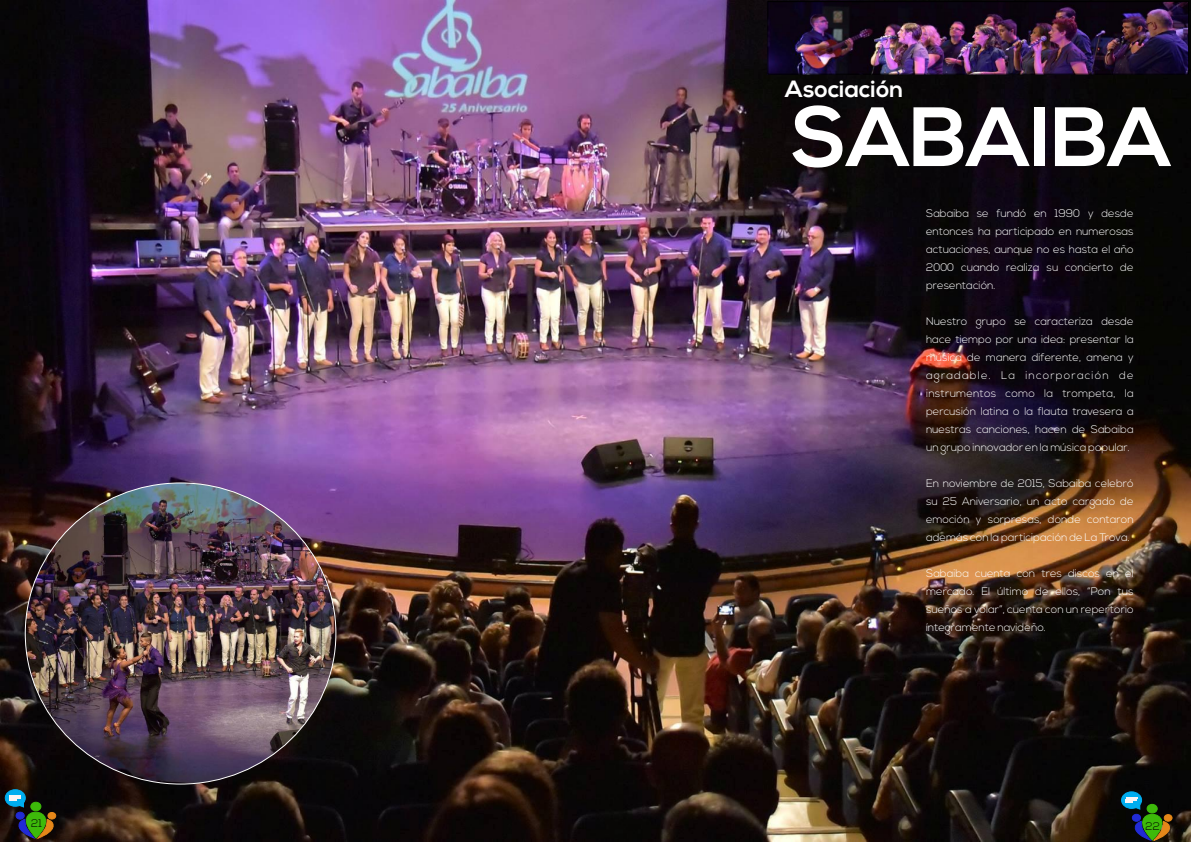
<style>
.page{position:relative;width:1191px;height:842px;background:#fff}
.page>*{position:absolute;margin:0;border:0;box-sizing:border-box;transform-origin:0 0}
.t1{font:700 83.8px "Nexa";color:#fff}
.t2{font:700 23.5px "Nexa";color:#fff}
.t3{font:300 11px/18px "Nexa";color:#fff;text-align:justify}
.t4{font:300 11px "Nexa";color:#000}
</style>
<div class="page">
<img style="left:0;top:0;width:1191px;height:842px">
<svg style="left:2px;top:755px;width:67px;height:85px;background:#22291b"></svg>
<svg style="left:1118px;top:758px;width:67px;height:84px;background:#19261b"></svg>
<img style="left:25px;top:483px;width:311px;height:301px;border-radius:50%">
<img style="left:769px;top:3px;width:417px;height:69px">
<div style="left:767px;top:1px;width:421px;height:73px;border:1px solid #000"></div>
<h2 class="t2" style="left:785px;top:79px;width:120px">Asociación</h2>
<h1 class="t1" style="left:791px;top:103px;width:381px">SABAIBA</h1>
<p class="t3" style="left:926px;top:205px;width:209px">Sabaiba se fundó en 1990 y desde entonces ha participado en numerosas actuaciones, aunque no es hasta el año 2000 cuando realiza su concierto de presentación.</p>
<p class="t3" style="left:926px;top:313px;width:209px">Nuestro grupo se caracteriza desde hace tiempo por una idea: presentar la música de manera diferente, amena y agradable. La incorporación de instrumentos como la trompeta, la percusión latina o la flauta travesera a nuestras canciones, hacen de Sabaiba un grupo innovador en la música popular.</p>
<p class="t3" style="left:926px;top:475px;width:209px">En noviembre de 2015, Sabaiba celebró su 25 Aniversario, un acto cargado de emoción y sorpresas, donde contaron además con la participación de La Trova.</p>
<p class="t3" style="left:926px;top:565px;width:209px">Sabaiba cuenta con tres discos en el mercado. El último de ellos, “Pon tus sueños a volar”, cuenta con un repertorio íntegramente navideño.</p>
<p class="t4" style="left:31px;top:819px;width:12px">21</p>
<p class="t4" style="left:1145px;top:821px;width:16px">22</p>
</div>
